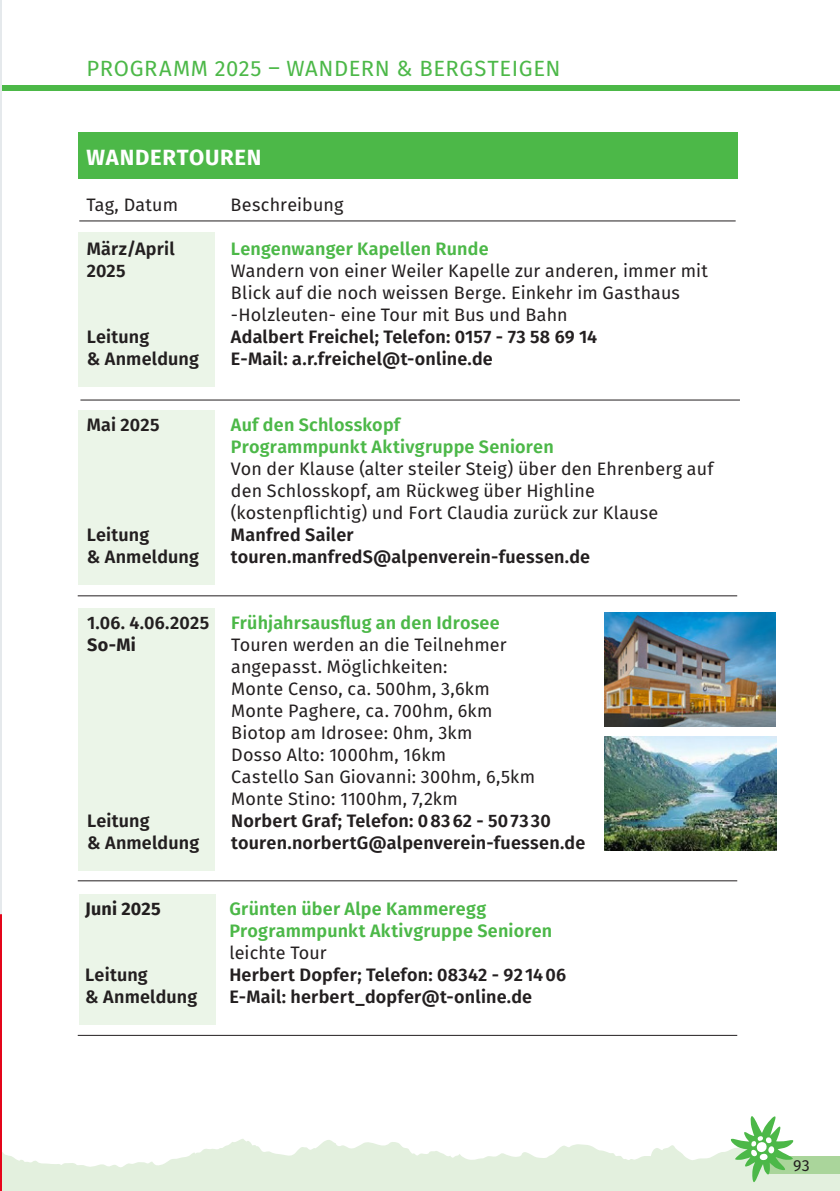
<style>
.page{position:relative;width:840px;height:1191px;background:#fff}
.page>*{position:absolute;margin:0;border:0;box-sizing:border-box;transform-origin:0 0}
.Seiten-Überschrift_Versal-grün{font:22px "Fira Sans";letter-spacing:.025em;color:#4cb848}
.Tabellenüberschrift_VESRAL{font:700 22px "Fira Sans";letter-spacing:.035em;color:#fff}
.Grundtext_9_11-schwarz{font:18px/22px "Fira Sans";letter-spacing:.01em;color:#231f20}
.Grundtext_9_11-schwarz-2{font:600 18px "Fira Sans";letter-spacing:.01em;color:#231f20}
.Grundtext_9_11-schwarz-3{font:600 18px "Fira Sans";letter-spacing:.01em;color:#4cb848}
.Grundtext_9_11-schwarz-4{font:700 18px "Fira Sans";letter-spacing:.01em;color:#231f20}
.t1{font:16px "Fira Sans";color:#231f20}
.s1{color:#231f20}
</style>
<div class="page">
<svg style="left:1px;top:1104px;width:838px;height:87px"></svg>
<div style="left:0;top:85px;width:839px;height:6px;background:#4cb848"></div>
<div style="left:766px;top:1156px;width:73px;height:17px;background:#aad59b"></div>
<svg style="left:729px;top:1115px;width:64px;height:67px"></svg>
<img style="left:0;top:0;width:1px;height:1191px">
<div style="left:78px;top:233px;width:136px;height:154px;background:#ebf5e8"></div>
<div style="left:78px;top:410px;width:136px;height:175px;background:#ebf5e8"></div>
<div style="left:78px;top:132px;width:658px;height:46px;background:#4cb848"></div>
<hr style="left:79px;top:221px;width:656px;height:1px;background:#231f20">
<hr style="left:80px;top:400px;width:659px;height:1px;background:#231f20">
<hr style="left:78px;top:595px;width:658px;height:1px;background:#231f20">
<hr style="left:78px;top:880px;width:658px;height:1px;background:#231f20">
<div style="left:79px;top:894px;width:136px;height:130px;background:#ebf5e8"></div>
<div style="left:78px;top:608px;width:136px;height:263px;background:#ebf5e8"></div>
<img style="left:604px;top:612px;width:171px;height:114px">
<img style="left:604px;top:736px;width:171px;height:114px">
<hr style="left:78px;top:1035px;width:658px;height:1px;background:#231f20">
<p class="Seiten-Überschrift_Versal-grün" style="left:86px;top:52px;width:475px">PROGRAMM 2025 – WANDERN &amp; BERGSTEIGEN</p>
<p class="Tabellenüberschrift_VESRAL" style="left:86px;top:139px;width:176px">WANDERTOUREN</p>
<p class="Grundtext_9_11-schwarz" style="left:86px;top:193px;width:93px">Tag, Datum</p>
<p class="Grundtext_9_11-schwarz" style="left:230px;top:193px;width:114px">Beschreibung</p>
<p class="Grundtext_9_11-schwarz-2" style="left:87px;top:234px;width:89px">März/April</p>
<p class="Grundtext_9_11-schwarz-3" style="left:231px;top:234px;width:259px">Lengenwanger Kapellen Runde</p>
<p class="Grundtext_9_11-schwarz-2" style="left:87px;top:256px;width:40px">2025</p>
<p class="Grundtext_9_11-schwarz" style="left:231px;top:259px;width:478px">Wandern von einer Weiler Kapelle zur anderen, immer mit</p>
<p class="Grundtext_9_11-schwarz" style="left:231px;top:281px;width:450px">Blick auf die noch weissen Berge. Einkehr im Gasthaus -Holzleuten- eine Tour mit Bus und Bahn</p>
<p class="Grundtext_9_11-schwarz-2" style="left:87px;top:322px;width:64px">Leitung</p>
<p class="Grundtext_9_11-schwarz-2" style="left:231px;top:322px;width:367px">Adalbert Freichel; Telefon: 0157 - 73 58 69 14</p>
<p class="Grundtext_9_11-schwarz-2" style="left:87px;top:344px;width:113px">&amp; Anmeldung</p>
<p class="Grundtext_9_11-schwarz-2" style="left:231px;top:344px;width:263px">E-Mail: a.r.freichel@t-online.de</p>
<p class="Grundtext_9_11-schwarz-2" style="left:87px;top:410px;width:74px">Mai 2025</p>
<p class="Grundtext_9_11-schwarz-3" style="left:231px;top:410px;width:171px">Auf den Schlosskopf</p>
<p class="Grundtext_9_11-schwarz-3" style="left:231px;top:432px;width:324px">Programmpunkt Aktivgruppe Senioren</p>
<p class="Grundtext_9_11-schwarz" style="left:231px;top:457px;width:483px">Von der Klause (alter steiler Steig) über den Ehrenberg auf</p>
<p class="Grundtext_9_11-schwarz" style="left:231px;top:479px;width:365px">den Schlosskopf, am Rückweg über Highline</p>
<p class="Grundtext_9_11-schwarz" style="left:231px;top:501px;width:428px">(kostenpflichtig) und Fort Claudia zurück zur Klause</p>
<p class="Grundtext_9_11-schwarz-2" style="left:87px;top:520px;width:64px">Leitung</p>
<p class="Grundtext_9_11-schwarz-2" style="left:231px;top:520px;width:124px">Manfred Sailer</p>
<p class="Grundtext_9_11-schwarz-2" style="left:87px;top:542px;width:113px">&amp; Anmeldung</p>
<p class="Grundtext_9_11-schwarz-2" style="left:231px;top:542px;width:360px">touren.manfredS@alpenverein-fuessen.de</p>
<p class="Grundtext_9_11-schwarz-3" style="left:87px;top:608px;width:414px"><span class="s1">1.06. 4.06.2025</span> Frühjahrsausflug an den Idrosee</p>
<p class="Grundtext_9_11-schwarz-4" style="left:87px;top:629px;width:50px">So-Mi</p>
<p class="Grundtext_9_11-schwarz" style="left:231px;top:633px;width:277px">Touren werden an die Teilnehmer angepasst. Möglichkeiten:</p>
<p class="Grundtext_9_11-schwarz" style="left:231px;top:677px;width:260px">Monte Censo, ca. 500hm, 3,6km</p>
<p class="Grundtext_9_11-schwarz" style="left:231px;top:699px;width:263px">Monte Paghere, ca. 700hm, 6km</p>
<p class="Grundtext_9_11-schwarz" style="left:231px;top:721px;width:242px">Biotop am Idrosee: 0hm, 3km</p>
<p class="Grundtext_9_11-schwarz" style="left:231px;top:743px;width:216px">Dosso Alto: 1000hm, 16km</p>
<p class="Grundtext_9_11-schwarz" style="left:231px;top:765px;width:305px">Castello San Giovanni: 300hm, 6,5km</p>
<p class="Grundtext_9_11-schwarz" style="left:231px;top:787px;width:228px">Monte Stino: 1100hm, 7,2km</p>
<p class="Grundtext_9_11-schwarz-2" style="left:87px;top:806px;width:64px">Leitung</p>
<p class="Grundtext_9_11-schwarz-2" style="left:231px;top:806px;width:321px">Norbert Graf; Telefon: 08362 - 507330</p>
<p class="Grundtext_9_11-schwarz-2" style="left:87px;top:828px;width:113px">&amp; Anmeldung</p>
<p class="Grundtext_9_11-schwarz-2" style="left:231px;top:828px;width:355px">touren.norbertG@alpenverein-fuessen.de</p>
<p class="Grundtext_9_11-schwarz-4" style="left:85px;top:893px;width:77px">Juni 2025</p>
<p class="Grundtext_9_11-schwarz-3" style="left:229px;top:894px;width:258px">Grünten über Alpe Kammeregg</p>
<p class="Grundtext_9_11-schwarz-3" style="left:229px;top:916px;width:324px">Programmpunkt Aktivgruppe Senioren</p>
<p class="Grundtext_9_11-schwarz" style="left:229px;top:941px;width:99px">leichte Tour</p>
<p class="Grundtext_9_11-schwarz-2" style="left:85px;top:960px;width:64px">Leitung</p>
<p class="Grundtext_9_11-schwarz-2" style="left:229px;top:960px;width:338px">Herbert Dopfer; Telefon: 08342 - 921406</p>
<p class="Grundtext_9_11-schwarz-2" style="left:85px;top:982px;width:113px">&amp; Anmeldung</p>
<p class="Grundtext_9_11-schwarz-2" style="left:229px;top:982px;width:304px">E-Mail: herbert_dopfer@t-online.de</p>
<p class="t1" style="left:792px;top:1153px;width:18px">93</p>
</div>
